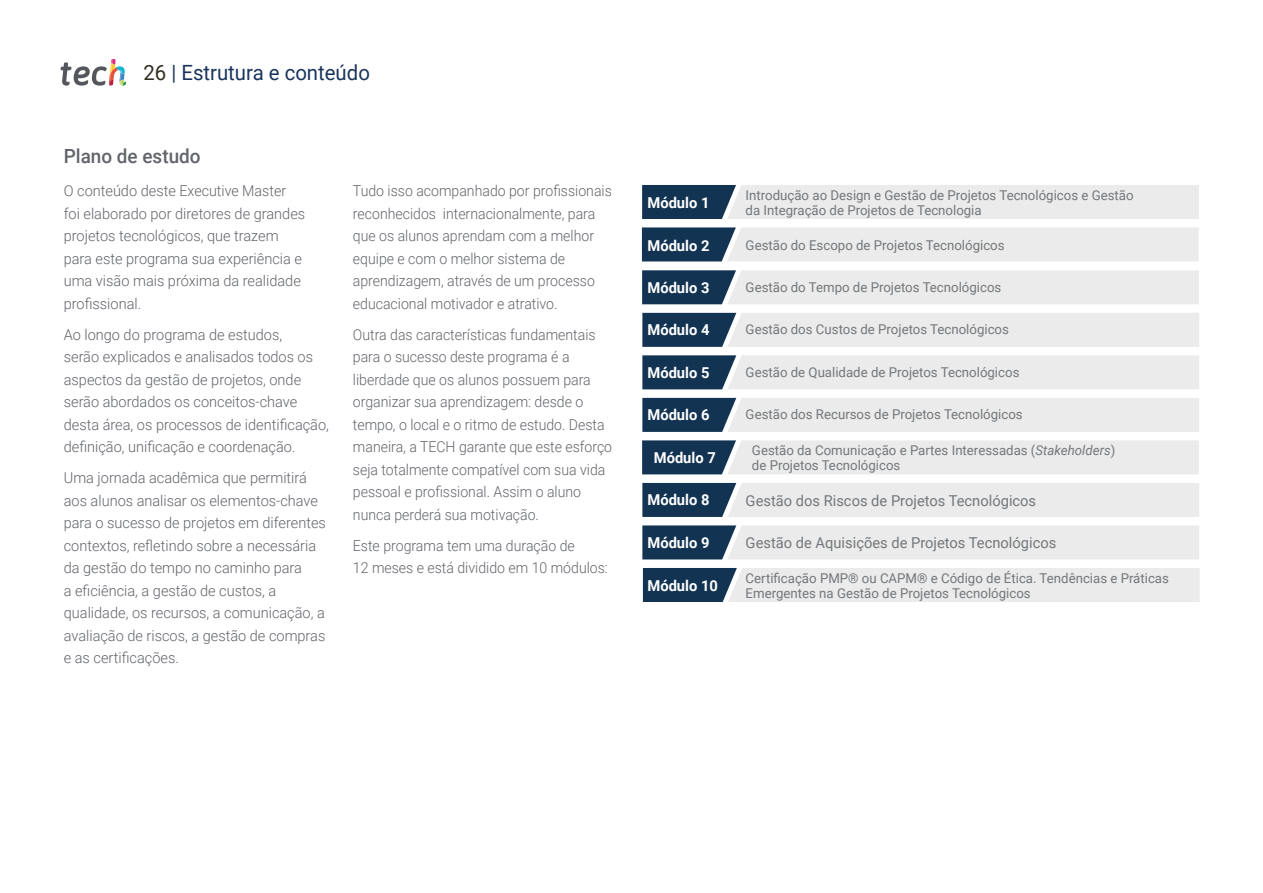
<style>
.page{position:relative;width:1263px;height:893px;background:#fff}
.page>*{position:absolute;margin:0;border:0;box-sizing:border-box;transform-origin:0 0}
.t1{font:21px "Roboto";color:#1a355c}
.t2{font:500 19.5px "Roboto";color:#61646a}
.t3{font:300 15px/22.5px "Roboto";color:#61646a}
.t4{font:300 15px/22.5px "Roboto";color:#61646a;scale:.94 1}
.t5{font:15px "Roboto";color:#74777b}
.t6{font:700 15px "Roboto";color:#fff}
.t7{font:13.5px/15px "Roboto";color:#74777b}
.s1{color:#312e20}
.s2{font-style:italic}
</style>
<div class="page">
<svg style="left:642px;top:227px;width:557px;height:34px;background:#c9cfd3"></svg>
<svg style="left:642px;top:185px;width:557px;height:34px;background:#c8ced2"></svg>
<svg style="left:643px;top:568px;width:557px;height:34px;background:#c8ced2"></svg>
<svg style="left:642px;top:440px;width:557px;height:34px;background:#c9cfd3"></svg>
<svg style="left:642px;top:313px;width:557px;height:34px;background:#c8ced2"></svg>
<svg style="left:642px;top:355px;width:557px;height:34px;background:#c9cfd2"></svg>
<svg style="left:642px;top:398px;width:557px;height:34px;background:#c8ced2"></svg>
<svg style="left:642px;top:483px;width:557px;height:34px;background:#c8ced2"></svg>
<svg style="left:642px;top:525px;width:557px;height:34px;background:#c9cfd3"></svg>
<svg style="left:642px;top:270px;width:557px;height:34px;background:#c9ced2"></svg>
<svg style="left:61px;top:59px;width:65px;height:27px"></svg>
<h1 class="t1" style="left:144px;top:57px;width:228px"><span class="s1">26</span> | Estrutura e conteúdo</h1>
<h2 class="t2" style="left:64px;top:143px;width:138px">Plano de estudo</h2>
<p class="t3" style="left:64px;top:179px;width:243px">O conteúdo deste Executive Master foi elaborado por diretores de grandes projetos tecnológicos, que trazem para este programa sua experiência e uma visão mais próxima da realidade profissional.</p>
<p class="t3" style="left:64px;top:323px;width:267px">Ao longo do programa de estudos,<br>serão explicados e analisados todos os aspectos da gestão de projetos, onde serão abordados os conceitos-chave desta área, os processos de identificação, definição, unificação e coordenação.</p>
<p class="t3" style="left:64px;top:466px;width:264px">Uma jornada acadêmica que permitirá aos alunos analisar os elementos-chave para o sucesso de projetos em diferentes contextos, refletindo sobre a necessária da gestão do tempo no caminho para<br>a eficiência, a gestão de custos, a qualidade, os recursos, a comunicação, a avaliação de riscos, a gestão de compras e as certificações.</p>
<p class="t4" style="left:353px;top:179px;width:277px">Tudo isso acompanhado por profissionais reconhecidos internacionalmente, para que os alunos aprendam com a melhor equipe e com o melhor sistema de aprendizagem, através de um processo educacional motivador e atrativo.</p>
<p class="t4" style="left:353px;top:323px;width:277px">Outra das características fundamentais para o sucesso deste programa é a liberdade que os alunos possuem para organizar sua aprendizagem: desde o tempo, o local e o ritmo de estudo. Desta maneira, a TECH garante que este esforço seja totalmente compatível com sua vida pessoal e profissional. Assim o aluno nunca perderá sua motivação.</p>
<p class="t4" style="left:353px;top:534px;width:273px">Este programa tem uma duração de<br>12 meses e está dividido em 10 módulos:</p>
<p class="t6" style="left:647px;top:192px;width:63px">Módulo 1</p>
<p class="t6" style="left:647px;top:235px;width:63px">Módulo 2</p>
<p class="t6" style="left:647px;top:277px;width:63px">Módulo 3</p>
<p class="t6" style="left:647px;top:319px;width:63px">Módulo 4</p>
<p class="t6" style="left:647px;top:362px;width:63px">Módulo 5</p>
<p class="t6" style="left:647px;top:405px;width:63px">Módulo 6</p>
<p class="t6" style="left:654px;top:447px;width:63px">Módulo 7</p>
<p class="t6" style="left:647px;top:490px;width:63px">Módulo 8</p>
<p class="t6" style="left:647px;top:532px;width:63px">Módulo 9</p>
<p class="t6" style="left:647px;top:575px;width:72px">Módulo 10</p>
<p class="t7" style="left:746px;top:187px;width:389px">Introdução ao Design e Gestão de Projetos Tecnológicos e Gestão da Integração de Projetos de Tecnologia</p>
<p class="t7" style="left:746px;top:237px;width:260px">Gestão do Escopo de Projetos Tecnológicos</p>
<p class="t7" style="left:746px;top:279px;width:257px">Gestão do Tempo de Projetos Tecnológicos</p>
<p class="t7" style="left:746px;top:322px;width:265px">Gestão dos Custos de Projetos Tecnológicos</p>
<p class="t7" style="left:746px;top:364px;width:275px">Gestão de Qualidade de Projetos Tecnológicos</p>
<p class="t7" style="left:746px;top:407px;width:279px">Gestão dos Recursos de Projetos Tecnológicos</p>
<p class="t7" style="left:752px;top:442px;width:365px">Gestão da Comunicação e Partes Interessadas (<span class="s2">Stakeholders</span>) de Projetos Tecnológicos</p>
<p class="t5" style="left:746px;top:490px;width:292px">Gestão dos Riscos de Projetos Tecnológicos</p>
<p class="t5" style="left:746px;top:532px;width:312px">Gestão de Aquisições de Projetos Tecnológicos</p>
<p class="t7" style="left:746px;top:570px;width:425px">Certificação PMP® ou CAPM® e Código de Ética. Tendências e Práticas<br>Emergentes na Gestão de Projetos Tecnológicos</p>
</div>
